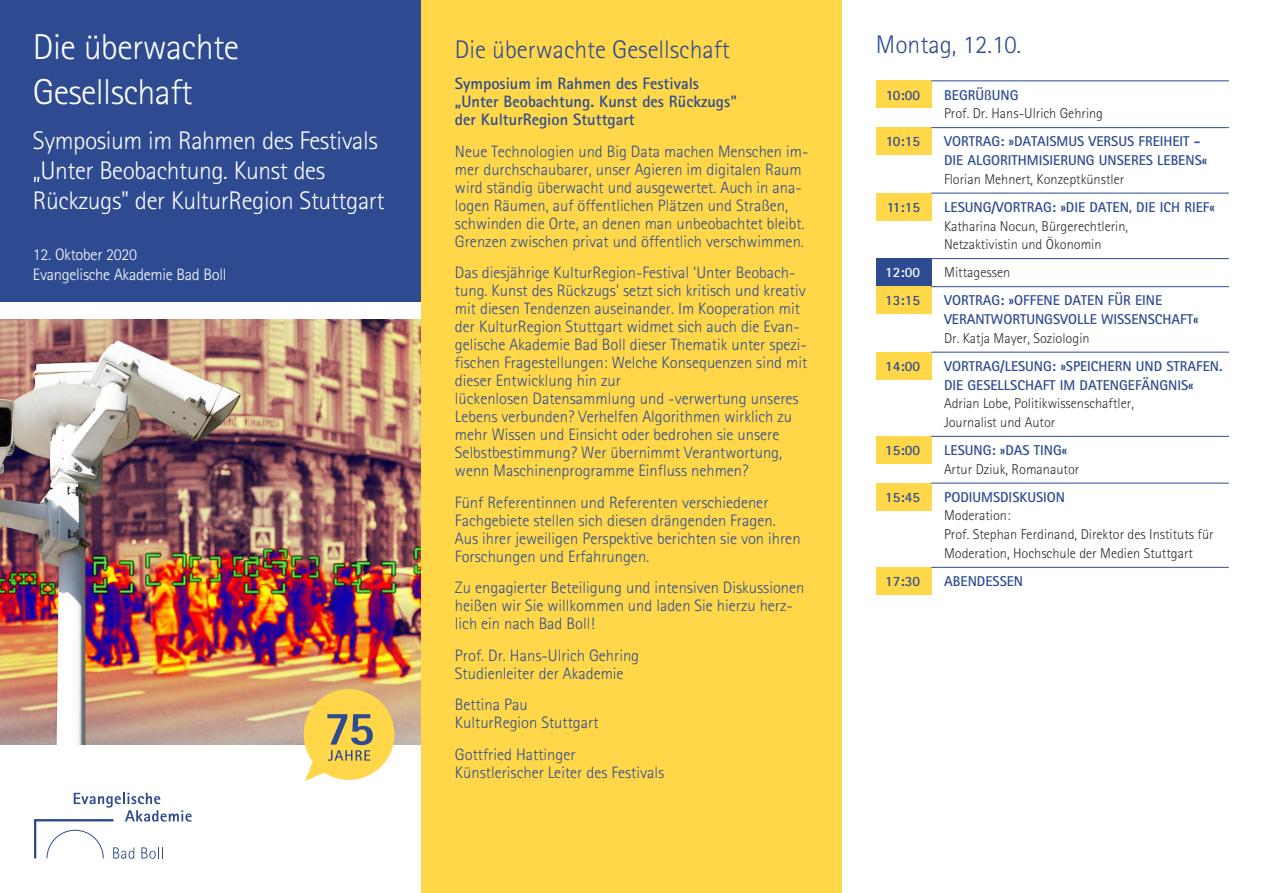
<style>
.page{position:relative;width:1263px;height:893px;background:#fff}
.page>*{position:absolute;margin:0;border:0;box-sizing:border-box;transform-origin:0 0}
.t1{font:300 36px/45px "Agfa Rotis Sans Serif";letter-spacing:-.015em;color:#fefefe}
.t2{font:300 25.5px/30px "Agfa Rotis Sans Serif";letter-spacing:-.015em;color:#fefefe}
.t3{font:300 25.5px "Agfa Rotis Sans Serif";color:#2e4b91}
.t4{font:300 16.5px/18px "Agfa Rotis Sans Serif";color:#2e4b91}
.t5{font:700 16.5px/18px "Agfa Rotis Sans Serif";color:#2e4b91}
.t6{font:300 16.5px/19.5px "Agfa Rotis Sans Serif";letter-spacing:-.015em;color:#fefefe}
.t7{font:700 14.25px/18.8px "Agfa Rotis Sans Serif";color:#2e4b91}
.t8{font:300 14.25px/18.8px "Agfa Rotis Sans Serif";color:#2b2a29}
.t9{font:700 14.25px "Agfa Rotis Sans Serif";color:#fefefe}
</style>
<div class="page">
<div style="left:876px;top:258px;width:55px;height:28px;background:#2e4b91"></div>
<hr style="left:931px;top:258px;width:298px;height:1px;background:#2e4b91">
<div style="left:876px;top:81px;width:55px;height:27px;background:#ffd749"></div>
<hr style="left:931px;top:81px;width:298px;height:1px;background:#2e4b91">
<div style="left:876px;top:127px;width:55px;height:28px;background:#ffd749"></div>
<hr style="left:931px;top:127px;width:298px;height:1px;background:#2e4b91">
<div style="left:876px;top:193px;width:55px;height:27px;background:#ffd749"></div>
<hr style="left:931px;top:193px;width:298px;height:1px;background:#2e4b91">
<div style="left:876px;top:286px;width:55px;height:28px;background:#ffd749"></div>
<hr style="left:931px;top:286px;width:298px;height:1px;background:#2e4b91">
<div style="left:876px;top:352px;width:55px;height:27px;background:#ffd749"></div>
<hr style="left:931px;top:352px;width:298px;height:1px;background:#2e4b91">
<div style="left:876px;top:436px;width:55px;height:28px;background:#ffd749"></div>
<hr style="left:931px;top:436px;width:298px;height:1px;background:#2e4b91">
<div style="left:876px;top:483px;width:55px;height:27px;background:#ffd749"></div>
<hr style="left:931px;top:483px;width:298px;height:1px;background:#2e4b91">
<div style="left:876px;top:567px;width:55px;height:27px;background:#ffd749"></div>
<hr style="left:931px;top:567px;width:298px;height:1px;background:#2e4b91">
<div style="left:421px;top:0;width:421px;height:893px;background:#ffd749"></div>
<div style="left:1px;top:0;width:420px;height:302px;background:#2e4b91"></div>
<img style="left:1px;top:320px;width:420px;height:425px">
<svg style="left:34px;top:793px;width:158px;height:66px"></svg>
<svg style="left:299px;top:685px;width:100px;height:96px;background:#e6c870"></svg>
<h1 class="t1" style="left:33px;top:28px;width:208px">Die überwachte<br>Gesellschaft</h1>
<h2 class="t2" style="left:33px;top:127px;width:353px">Symposium im Rahmen des Festivals „Unter Beobachtung. Kunst des<br>Rückzugs" der KulturRegion Stuttgart</h2>
<p class="t6" style="left:33px;top:246px;width:195px">12. Oktober 2020<br>Evangelische Akademie Bad Boll</p>
<h2 class="t3" style="left:455px;top:40px;width:276px">Die überwachte Gesellschaft</h2>
<p class="t5" style="left:455px;top:76px;width:284px">Symposium im Rahmen des Festivals „Unter Beobachtung. Kunst des Rückzugs" der KulturRegion Stuttgart</p>
<p class="t4" style="left:455px;top:144px;width:355px">Neue Technologien und Big Data machen Menschen im&shy;mer durchschaubarer, unser Agieren im digitalen Raum wird ständig überwacht und ausgewertet. Auch in ana&shy;logen Räumen, auf öffentlichen Plätzen und Straßen, schwinden die Orte, an denen man unbeobachtet bleibt.<br>Grenzen zwischen privat und öffentlich verschwimmen.</p>
<p class="t4" style="left:455px;top:265px;width:354px">Das diesjährige KulturRegion-Festival 'Unter Beobach&shy;tung. Kunst des Rückzugs' setzt sich kritisch und kreativ mit diesen Tendenzen auseinander. Im Kooperation mit der KulturRegion Stuttgart widmet sich auch die Evan&shy;gelische Akademie Bad Boll dieser Thematik unter spezi&shy;fischen Fragestellungen: Welche Konsequenzen sind mit dieser Entwicklung hin zur<br>lückenlosen Datensammlung und -verwertung unseres Lebens verbunden? Verhelfen Algorithmen wirklich zu mehr Wissen und Einsicht oder bedrohen sie unsere Selbstbestimmung? Wer übernimmt Verantwortung, wenn Maschinenprogramme Einfluss nehmen?</p>
<p class="t4" style="left:455px;top:495px;width:347px">Fünf Referentinnen und Referenten verschiedener Fachgebiete stellen sich diesen drängenden Fragen.<br>Aus ihrer jeweiligen Perspektive berichten sie von ihren Forschungen und Erfahrungen.</p>
<p class="t4" style="left:455px;top:580px;width:351px">Zu engagierter Beteiligung und intensiven Diskussionen heißen wir Sie willkommen und laden Sie hierzu herz&shy;lich ein nach Bad Boll!</p>
<p class="t4" style="left:455px;top:648px;width:186px">Prof. Dr. Hans-Ulrich Gehring<br>Studienleiter der Akademie</p>
<p class="t4" style="left:455px;top:697px;width:145px">Bettina Pau<br>KulturRegion Stuttgart</p>
<p class="t4" style="left:455px;top:747px;width:211px">Gottfried Hattinger<br>Künstlerischer Leiter des Festivals</p>
<h2 class="t3" style="left:876px;top:35px;width:147px">Montag, 12.10.</h2>
<p class="t7" style="left:886px;top:87px;width:36px">10:00</p>
<p class="t7" style="left:944px;top:87px;width:76px">BEGRÜßUNG</p>
<p class="t8" style="left:944px;top:106px;width:161px">Prof. Dr. Hans-Ulrich Gehring</p>
<p class="t7" style="left:886px;top:134px;width:36px">10:15</p>
<p class="t7" style="left:944px;top:134px;width:265px">VORTRAG: »DATAISMUS VERSUS FREIHEIT -<br>DIE ALGORITHMISIERUNG UNSERES LEBENS«</p>
<p class="t8" style="left:944px;top:171px;width:182px">Florian Mehnert, Konzeptkünstler</p>
<p class="t7" style="left:887px;top:199px;width:35px">11:15</p>
<p class="t7" style="left:944px;top:199px;width:272px">LESUNG/VORTRAG: »DIE DATEN, DIE ICH RIEF«</p>
<p class="t8" style="left:944px;top:218px;width:186px">Katharina Nocun, Bürgerechtlerin,<br>Netzaktivistin und Ökonomin</p>
<p class="t9" style="left:885px;top:267px;width:36px">12:00</p>
<p class="t8" style="left:944px;top:264px;width:67px">Mittagessen</p>
<p class="t7" style="left:885px;top:293px;width:36px">13:15</p>
<p class="t7" style="left:944px;top:293px;width:256px">VORTRAG: »OFFENE DATEN FÜR EINE<br>VERANTWORTUNGSVOLLE WISSENSCHAFT«</p>
<p class="t8" style="left:944px;top:330px;width:147px">Dr. Katja Mayer, Soziologin</p>
<p class="t7" style="left:885px;top:358px;width:36px">14:00</p>
<p class="t7" style="left:944px;top:358px;width:280px">VORTRAG/LESUNG: »SPEICHERN UND STRAFEN.<br>DIE GESELLSCHAFT IM DATENGEFÄNGNIS«</p>
<p class="t8" style="left:944px;top:395px;width:191px">Adrian Lobe, Politikwissenschaftler,<br>Journalist und Autor</p>
<p class="t7" style="left:885px;top:442px;width:36px">15:00</p>
<p class="t7" style="left:944px;top:442px;width:125px">LESUNG: »DAS TING«</p>
<p class="t8" style="left:944px;top:461px;width:137px">Artur Dziuk, Romanautor</p>
<p class="t7" style="left:885px;top:489px;width:36px">15:45</p>
<p class="t7" style="left:944px;top:489px;width:122px">PODIUMSDISKUSION</p>
<p class="t8" style="left:944px;top:508px;width:271px">Moderation:<br>Prof. Stephan Ferdinand, Direktor des Instituts für<br>Moderation, Hochschule der Medien Stuttgart</p>
<p class="t7" style="left:885px;top:573px;width:36px">17:30</p>
<p class="t7" style="left:944px;top:573px;width:80px">ABENDESSEN</p>
</div>
